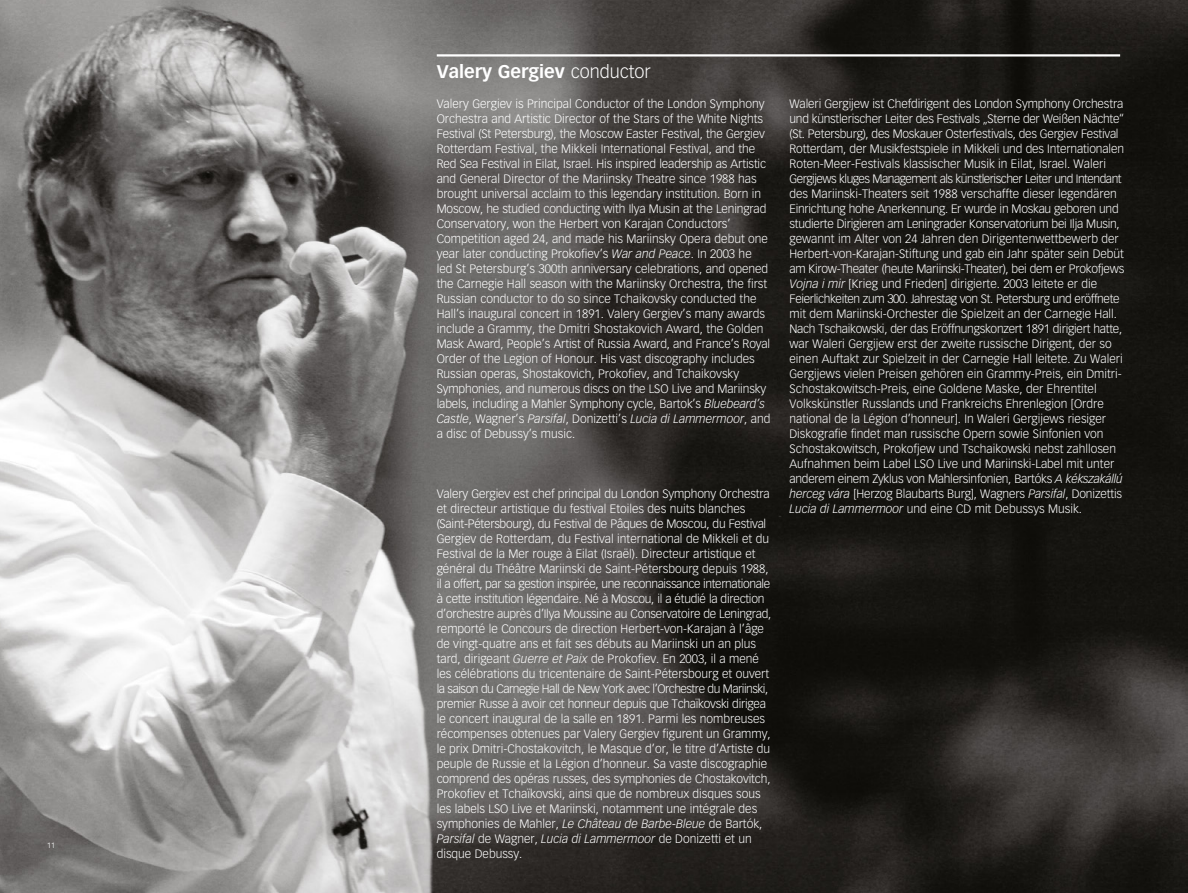
<style>
.page{position:relative;width:1188px;height:893px;background:#fff}
.page>*{position:absolute;margin:0;border:0;box-sizing:border-box;transform-origin:0 0}
.t1{font:700 18px "Vectora LT Pro";color:#fff}
.t2{font:300 12px/15px "Vectora LT Pro";color:#fff}
.t3{font:300 7.5px "Vectora LT Pro";color:#fff}
.s1{font-weight:300}
.s2{font-style:italic}
</style>
<div class="page">
<img style="left:0;top:0;width:1188px;height:892px">
<hr style="left:437px;top:54px;width:683px;height:3px;background:#fff">
<p class="t3" style="left:47px;top:841px;width:9px">11</p>
<h1 class="t1" style="left:437px;top:60px;width:216px">Valery Gergiev <span class="s1">conductor</span></h1>
<p class="t2" style="left:437px;top:96px;width:335px">Valery Gergiev is Principal Conductor of the London Symphony Orchestra and Artistic Director of the Stars of the White Nights Festival (St Petersburg), the Moscow Easter Festival, the Gergiev Rotterdam Festival, the Mikkeli International Festival, and the Red Sea Festival in Eilat, Israel. His inspired leadership as Artistic and General Director of the Mariinsky Theatre since 1988 has brought universal acclaim to this legendary institution. Born in Moscow, he studied conducting with Ilya Musin at the Leningrad Conservatory, won the Herbert von Karajan Conductors’ Competition aged 24, and made his Mariinsky Opera debut one year later conducting Prokofiev’s <span class="s2">War and Peace</span>. In 2003 he led St Petersburg’s 300th anniversary celebrations, and opened the Carnegie Hall season with the Mariinsky Orchestra, the first Russian conductor to do so since Tchaikovsky conducted the Hall’s inaugural concert in 1891. Valery Gergiev’s many awards include a Grammy, the Dmitri Shostakovich Award, the Golden Mask Award, People’s Artist of Russia Award, and France’s Royal Order of the Legion of Honour. His vast discography includes Russian operas, Shostakovich, Prokofiev, and Tchaikovsky Symphonies, and numerous discs on the LSO Live and Mariinsky labels, including a Mahler Symphony cycle, Bartok’s <span class="s2">Bluebeard’s Castle</span>, Wagner’s <span class="s2">Parsifal</span>, Donizetti’s <span class="s2">Lucia di Lammermoor</span>, and a disc of Debussy’s music.</p>
<p class="t2" style="left:437px;top:486px;width:336px">Valery Gergiev est chef principal du London Symphony Orchestra et directeur artistique du festival Etoiles des nuits blanches (Saint-Pétersbourg), du Festival de Pâques de Moscou, du Festival Gergiev de Rotterdam, du Festival international de Mikkeli et du Festival de la Mer rouge à Eilat (Israël). Directeur artistique et général du Théâtre Mariinski de Saint-Pétersbourg depuis 1988, il a offert, par sa gestion inspirée, une reconnaissance internationale à cette institution légendaire. Né à Moscou, il a étudié la direction d’orchestre auprès d’Ilya Moussine au Conservatoire de Leningrad, remporté le Concours de direction Herbert-von-Karajan à l’âge de vingt-quatre ans et fait ses débuts au Mariinski un an plus tard, dirigeant <span class="s2">Guerre et Paix</span> de Prokofiev. En 2003, il a mené les célébrations du tricentenaire de Saint-Pétersbourg et ouvert la saison du Carnegie Hall de New York avec l’Orchestre du Mariinski, premier Russe à avoir cet honneur depuis que Tchaïkovski dirigea le concert inaugural de la salle en 1891. Parmi les nombreuses récompenses obtenues par Valery Gergiev figurent un Grammy, le prix Dmitri-Chostakovitch, le Masque d’or, le titre d’Artiste du peuple de Russie et la Légion d’honneur. Sa vaste discographie comprend des opéras russes, des symphonies de Chostakovitch, Prokofiev et Tchaïkovski, ainsi que de nombreux disques sous les labels LSO Live et Mariinski, notamment une intégrale des symphonies de Mahler, <span class="s2">Le Château de Barbe-Bleue</span> de Bartók, <span class="s2">Parsifal</span> de Wagner, <span class="s2">Lucia di Lammermoor</span> de Donizetti et un disque Debussy.</p>
<p class="t2" style="left:789px;top:96px;width:336px">Waleri Gergijew ist Chefdirigent des London Symphony Orchestra und künstlerischer Leiter des Festivals „Sterne der Weißen Nächte“ (St. Petersburg), des Moskauer Osterfestivals, des Gergiev Festival Rotterdam, der Musikfestspiele in Mikkeli und des Internationalen Roten-Meer-Festivals klassischer Musik in Eilat, Israel. Waleri Gergijews kluges Management als künstlerischer Leiter und Intendant des Mariinski-Theaters seit 1988 verschaffte dieser legendären Einrichtung hohe Anerkennung. Er wurde in Moskau geboren und studierte Dirigieren am Leningrader Konservatorium bei Ilja Musin, gewannt im Alter von 24 Jahren den Dirigentenwettbewerb der Herbert-von-Karajan-Stiftung und gab ein Jahr später sein Debüt am Kirow-Theater (heute Mariinski-Theater), bei dem er Prokofjews <span class="s2">Vojna i mir</span> [Krieg und Frieden] dirigierte. 2003 leitete er die Feierlichkeiten zum 300. Jahrestag von St. Petersburg und eröffnete mit dem Mariinski-Orchester die Spielzeit an der Carnegie Hall.<br>Nach Tschaikowski, der das Eröffnungskonzert 1891 dirigiert hatte, war Waleri Gergijew erst der zweite russische Dirigent, der so einen Auftakt zur Spielzeit in der Carnegie Hall leitete. Zu Waleri Gergijews vielen Preisen gehören ein Grammy-Preis, ein Dmitri-Schostakowitsch-Preis, eine Goldene Maske, der Ehrentitel Volkskünstler Russlands und Frankreichs Ehrenlegion [Ordre national de la Légion d’honneur]. In Waleri Gergijews riesiger Diskografie findet man russische Opern sowie Sinfonien von Schostakowitsch, Prokofjew und Tschaikowski nebst zahllosen Aufnahmen beim Label LSO Live und Mariinski-Label mit unter anderem einem Zyklus von Mahlersinfonien, Bartóks <span class="s2">A kékszakállú herceg vára</span> [Herzog Blaubarts Burg], Wagners <span class="s2">Parsifal</span>, Donizettis <span class="s2">Lucia di Lammermoor</span> und eine CD mit Debussys Musik.</p>
</div>
